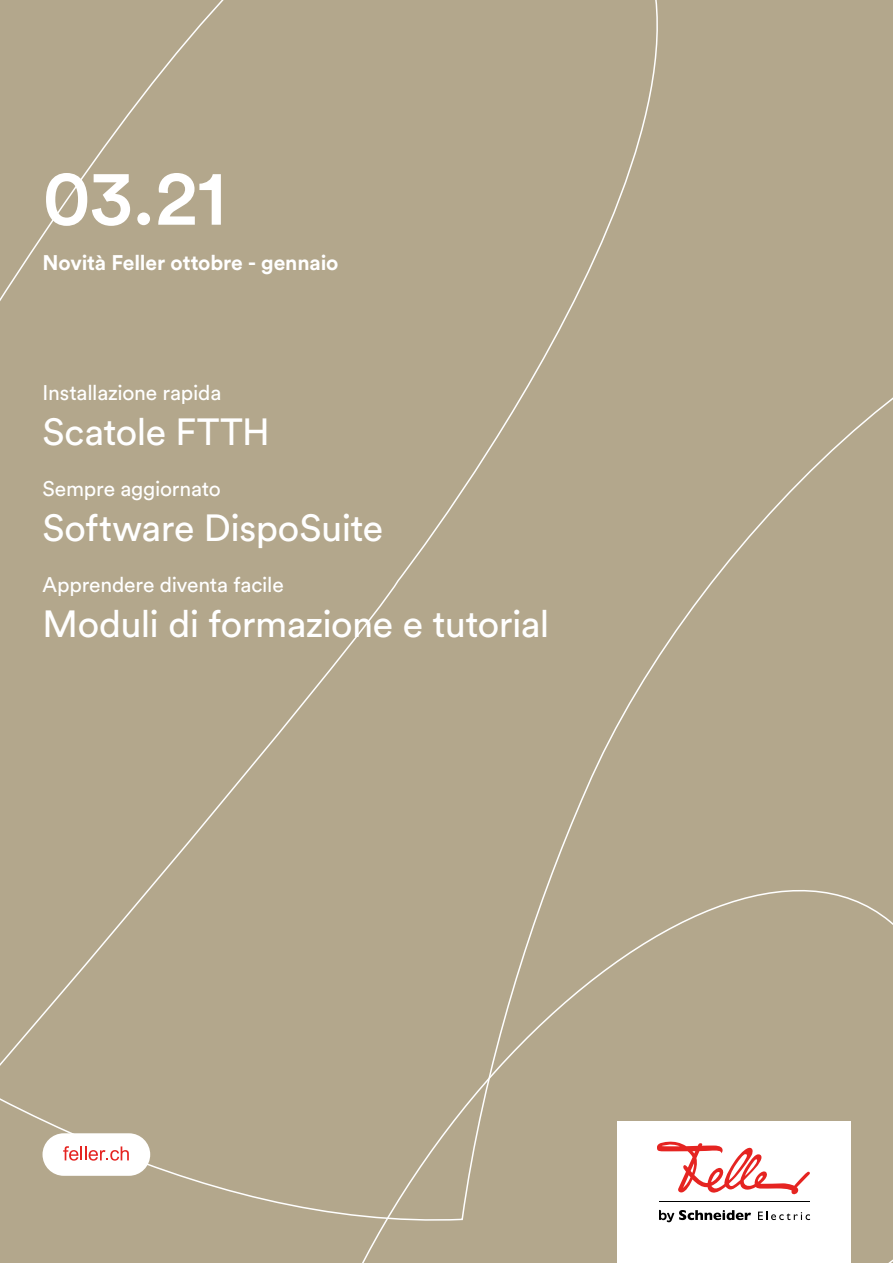
<style>
.page{position:relative;width:893px;height:1263px;background:#b3a78c}
.page>*{position:absolute;margin:0;border:0;box-sizing:border-box;transform-origin:0 0}
.t1{font:500 78px "Circular Std";color:#fff}
.t2{font:37.5px "Circular Std";letter-spacing:-.015em;color:#fff}
.t3{font:21px "Circular Std";letter-spacing:-.01em;color:#fff}
.t4{font:700 21px "Circular Std";letter-spacing:-.005em;color:#fff}
</style>
<div class="page">
<svg style="left:43px;top:1133px;width:107px;height:43px"></svg>
<div style="left:617px;top:1121px;width:233px;height:142px;background:#fff"></div>
<svg style="left:657px;top:1141px;width:153px;height:54px"></svg>
<svg style="left:659px;top:1210px;width:92px;height:12px"></svg>
<svg style="left:758px;top:1211px;width:52px;height:9px"></svg>
<hr style="left:660px;top:1201px;width:150px;height:1px;background:#000">
<p class="t1" style="left:43px;top:148px;width:186px">03.21</p>
<p class="t4" style="left:43px;top:249px;width:297px">Novità Feller ottobre - gennaio</p>
<p class="t3" style="left:43px;top:380px;width:180px">Installazione rapida</p>
<p class="t2" style="left:43px;top:409px;width:229px">Scatole FTTH</p>
<p class="t3" style="left:43px;top:476px;width:180px">Sempre aggiornato</p>
<p class="t2" style="left:43px;top:505px;width:342px">Software DispoSuite</p>
<p class="t3" style="left:43px;top:572px;width:243px">Apprendere diventa facile</p>
<p class="t2" style="left:43px;top:601px;width:508px">Moduli di formazione e tutorial</p>
</div>
